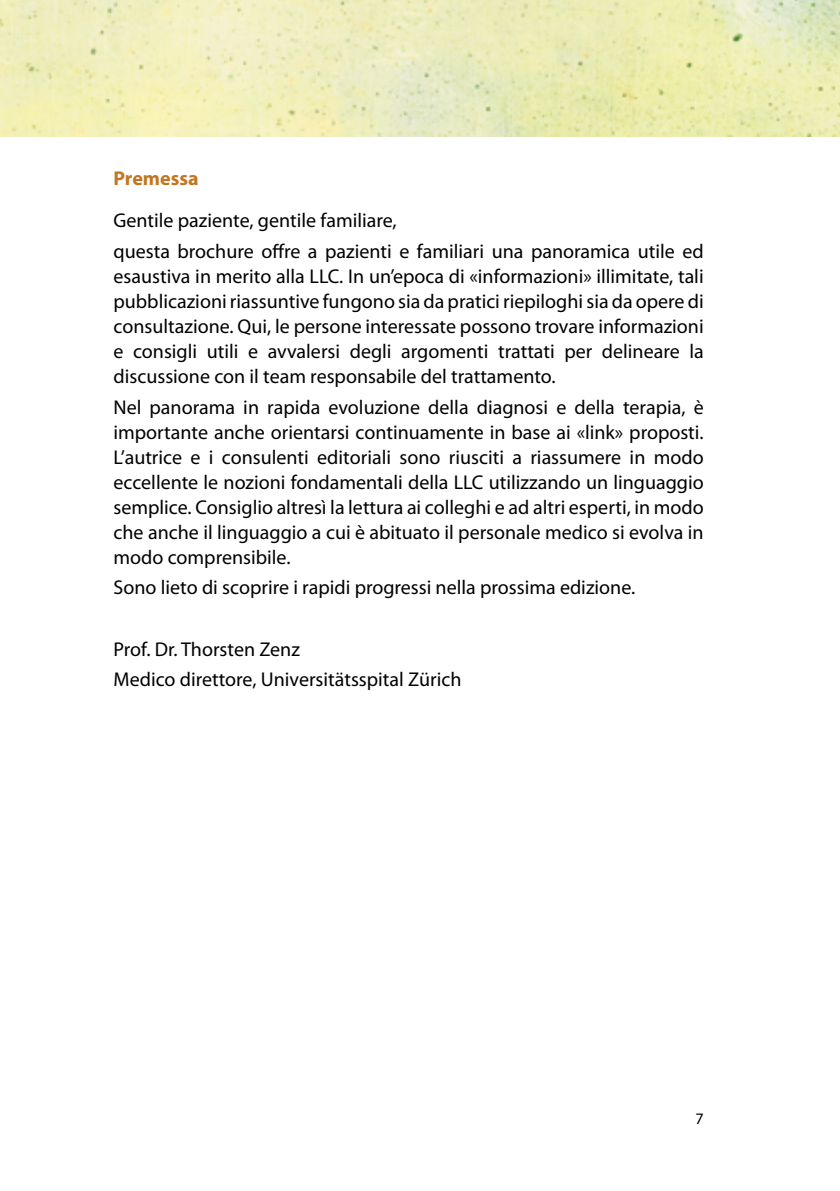
<style>
.page{position:relative;width:840px;height:1191px;background:#fff}
.page>*{position:absolute;margin:0;border:0;box-sizing:border-box;transform-origin:0 0}
.t1{font:20px/25px "Myriad Pro";color:#000}
.t2{font:700 20px "Myriad Pro";color:#c47520}
.t3{font:16px "Myriad Pro";color:#000}
</style>
<div class="page">
<img style="left:0;top:0;width:839px;height:136px">
<p class="t2" style="left:113px;top:165px;width:87px">Premessa</p>
<p class="t1" style="left:113px;top:205px;width:591px;line-height:30.6px">Gentile paziente, gentile familiare,<br>questa brochure offre a pazienti e familiari una panoramica utile ed</p>
<p class="t1" style="left:113px;top:263px;width:591px;text-align:justify">esaustiva in merito alla LLC. In un’epoca di «informazioni» illimitate, tali pubblicazioni riassuntive fungono sia da pratici riepiloghi sia da opere di consultazione. Qui, le persone interessate possono trovare informazioni e consigli utili e avvalersi degli argomenti trattati per delineare la discussione con il team responsabile del trattamento.</p>
<p class="t1" style="left:113px;top:394px;width:591px;text-align:justify">Nel panorama in rapida evoluzione della diagnosi e della terapia, è importante anche orientarsi continuamente in base ai «link» proposti.<br>L’autrice e i consulenti editoriali sono riusciti a riassumere in modo eccellente le nozioni fondamentali della LLC utilizzando un linguaggio semplice. Consiglio altresì la lettura ai colleghi e ad altri esperti, in modo che anche il linguaggio a cui è abituato il personale medico si evolva in modo comprensibile.</p>
<p class="t1" style="left:113px;top:575px;width:523px">Sono lieto di scoprire i rapidi progressi nella prossima edizione.</p>
<p class="t1" style="left:113px;top:633px;width:349px;line-height:30.6px">Prof. Dr. Thorsten Zenz<br>Medico direttore, Universitätsspital Zürich</p>
<p class="t3" style="left:695px;top:1108px;width:10px">7</p>
</div>
